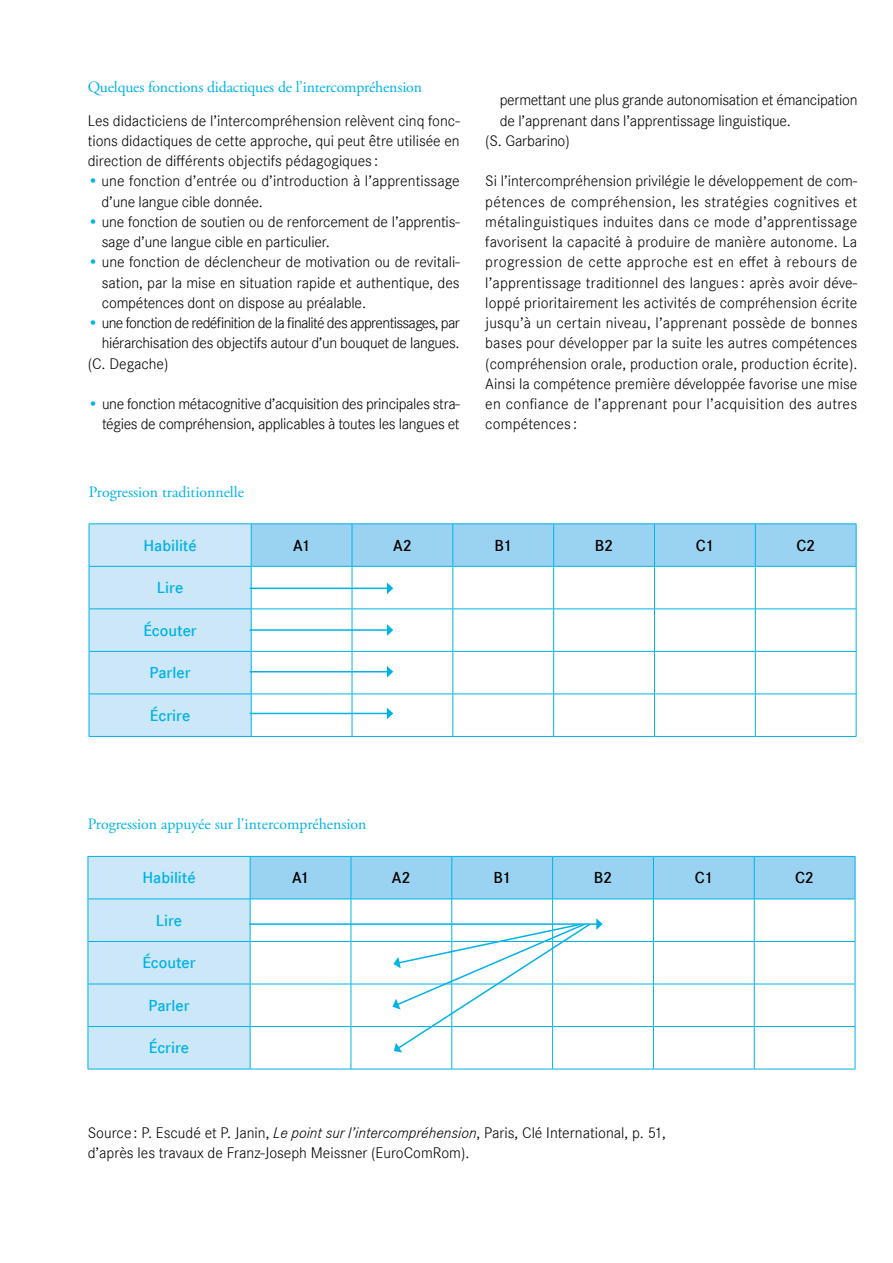
<style>
.page{position:relative;width:893px;height:1263px;background:#fff}
.page>*{position:absolute;margin:0;border:0;box-sizing:border-box;transform-origin:0 0}
.t1{font:600 16.5px "Corporate S";color:#00b3e7}
.t2{font:600 16.5px "Corporate S";letter-spacing:-.04em;color:#000}
.t3{font:15.9px/20.2px "Corporate S Ligh";letter-spacing:-.01em;color:#000;text-align:justify}
.t4{font:15.9px "Corporate S Ligh";letter-spacing:-.04em;color:#000}
.t5{font:15.75px "Adobe Garamond Pro";letter-spacing:-.005em;color:#00b3e7}
.s1{font-family:"Corporate S";font-weight:700;color:#00b3e7}
.s2{font-family:"Corpo S Lig";font-style:italic}
</style>
<div class="page">
<hr style="left:855px;top:857px;width:1px;height:42px;background:#00b3e7">
<hr style="left:855px;top:899px;width:1px;height:42px;background:#00b3e7">
<hr style="left:855px;top:942px;width:1px;height:42px;background:#00b3e7">
<hr style="left:855px;top:984px;width:1px;height:42px;background:#00b3e7">
<hr style="left:88px;top:1069px;width:162px;height:1px;background:#00b3e7">
<hr style="left:250px;top:1069px;width:101px;height:1px;background:#00b3e7">
<hr style="left:351px;top:1069px;width:101px;height:1px;background:#00b3e7">
<hr style="left:452px;top:1069px;width:101px;height:1px;background:#00b3e7">
<hr style="left:553px;top:1069px;width:100px;height:1px;background:#00b3e7">
<hr style="left:653px;top:1069px;width:101px;height:1px;background:#00b3e7">
<hr style="left:855px;top:1027px;width:1px;height:42px;background:#00b3e7">
<hr style="left:754px;top:1069px;width:101px;height:1px;background:#00b3e7">
<svg style="left:88px;top:856px;width:767px;height:213px"></svg>
<hr style="left:856px;top:524px;width:1px;height:42px;background:#00b3e7">
<hr style="left:856px;top:567px;width:1px;height:42px;background:#00b3e7">
<hr style="left:856px;top:609px;width:1px;height:42px;background:#00b3e7">
<hr style="left:856px;top:652px;width:1px;height:42px;background:#00b3e7">
<hr style="left:89px;top:736px;width:162px;height:1px;background:#00b3e7">
<hr style="left:251px;top:736px;width:101px;height:1px;background:#00b3e7">
<hr style="left:352px;top:736px;width:101px;height:1px;background:#00b3e7">
<hr style="left:453px;top:736px;width:101px;height:1px;background:#00b3e7">
<hr style="left:554px;top:736px;width:100px;height:1px;background:#00b3e7">
<hr style="left:654px;top:736px;width:101px;height:1px;background:#00b3e7">
<hr style="left:856px;top:694px;width:1px;height:42px;background:#00b3e7">
<hr style="left:755px;top:736px;width:101px;height:1px;background:#00b3e7">
<svg style="left:89px;top:524px;width:767px;height:212px"></svg>
<p class="t5" style="left:88px;top:77px;width:336px">Quelques fonctions didactiques de l’intercompréhension</p>
<p class="t3" style="left:88px;top:110px;width:374px">Les didacticiens de l’intercompréhension relèvent cinq fonc&shy;tions didactiques de cette approche, qui peut être utilisée en direction de différents objectifs pédagogiques :</p>
<p class="t3" style="left:102px;top:171px;width:359px;text-indent:-14px"><span class="s1">•</span> une fonction d’entrée ou d’introduction à l’apprentissage d’une langue cible donnée.</p>
<p class="t3" style="left:102px;top:212px;width:359px;text-indent:-14px"><span class="s1">•</span> une fonction de soutien ou de renforcement de l’apprentis&shy;sage d’une langue cible en particulier.</p>
<p class="t3" style="left:102px;top:252px;width:359px;text-indent:-14px"><span class="s1">•</span> une fonction de déclencheur de motivation ou de revitali&shy;sation, par la mise en situation rapide et authentique, des compétences dont on dispose au préalable.</p>
<p class="t4" style="left:88px;top:314px;width:374px"><span class="s1">•</span> une fonction de redéfinition de la finalité des apprentissages, par</p>
<p class="t3" style="left:102px;top:333px;width:359px">hiérarchisation des objectifs autour d’un bouquet de langues.</p>
<p class="t3" style="left:88px;top:353px;width:82px">(C. Degache)</p>
<p class="t3" style="left:88px;top:394px;width:374px;text-align:right"><span class="s1">•</span> une fonction métacognitive d’acquisition des principales stra&shy;tégies de compréhension, applicables à toutes les langues et</p>
<p class="t3" style="left:500px;top:90px;width:359px">permettant une plus grande autonomisation et émancipation</p>
<p class="t3" style="left:500px;top:110px;width:293px">de l’apprenant dans l’apprentissage linguistique.</p>
<p class="t3" style="left:485px;top:131px;width:86px">(S. Garbarino)</p>
<p class="t3" style="left:485px;top:171px;width:374px">Si l’intercompréhension privilégie le développement de com&shy;pétences de compréhension, les stratégies cognitives et métalinguistiques induites dans ce mode d’apprentissage favorisent la capacité à produire de manière autonome. La progression de cette approche est en effet à rebours de l’apprentissage traditionnel des langues : après avoir déve&shy;loppé prioritairement les activités de compréhension écrite jusqu’à un certain niveau, l’apprenant possède de bonnes bases pour développer par la suite les autres compétences (compréhension orale, production orale, production écrite).<br>Ainsi la compétence première développée favorise une mise en confiance de l’apprenant pour l’acquisition des autres compétences :</p>
<p class="t5" style="left:89px;top:482px;width:157px">Progression traditionnelle</p>
<p class="t1" style="left:143px;top:536px;width:55px">Habilité</p>
<p class="t2" style="left:293px;top:536px;width:19px">A1</p>
<p class="t2" style="left:393px;top:536px;width:20px">A2</p>
<p class="t2" style="left:495px;top:536px;width:19px">B1</p>
<p class="t2" style="left:595px;top:536px;width:20px">B2</p>
<p class="t2" style="left:696px;top:536px;width:20px">C1</p>
<p class="t2" style="left:796px;top:536px;width:20px">C2</p>
<p class="t1" style="left:157px;top:578px;width:28px">Lire</p>
<p class="t1" style="left:143px;top:621px;width:55px">Écouter</p>
<p class="t1" style="left:150px;top:663px;width:43px">Parler</p>
<p class="t1" style="left:150px;top:706px;width:42px">Écrire</p>
<p class="t5" style="left:88px;top:815px;width:280px">Progression appuyée sur l'intercompréhension</p>
<p class="t1" style="left:142px;top:868px;width:55px">Habilité</p>
<p class="t2" style="left:292px;top:868px;width:19px">A1</p>
<p class="t2" style="left:392px;top:868px;width:20px">A2</p>
<p class="t2" style="left:493px;top:868px;width:19px">B1</p>
<p class="t2" style="left:594px;top:868px;width:20px">B2</p>
<p class="t2" style="left:695px;top:868px;width:20px">C1</p>
<p class="t2" style="left:795px;top:868px;width:20px">C2</p>
<p class="t1" style="left:156px;top:911px;width:28px">Lire</p>
<p class="t1" style="left:142px;top:953px;width:55px">Écouter</p>
<p class="t1" style="left:149px;top:996px;width:43px">Parler</p>
<p class="t1" style="left:149px;top:1038px;width:42px">Écrire</p>
<p class="t3" style="left:88px;top:1123px;width:580px">Source : P. Escudé et P. Janin, <span class="s2">Le point sur l’intercompréhension</span>, Paris, Clé International, p. 51, d’après les travaux de Franz-Joseph Meissner (EuroComRom).</p>
</div>
